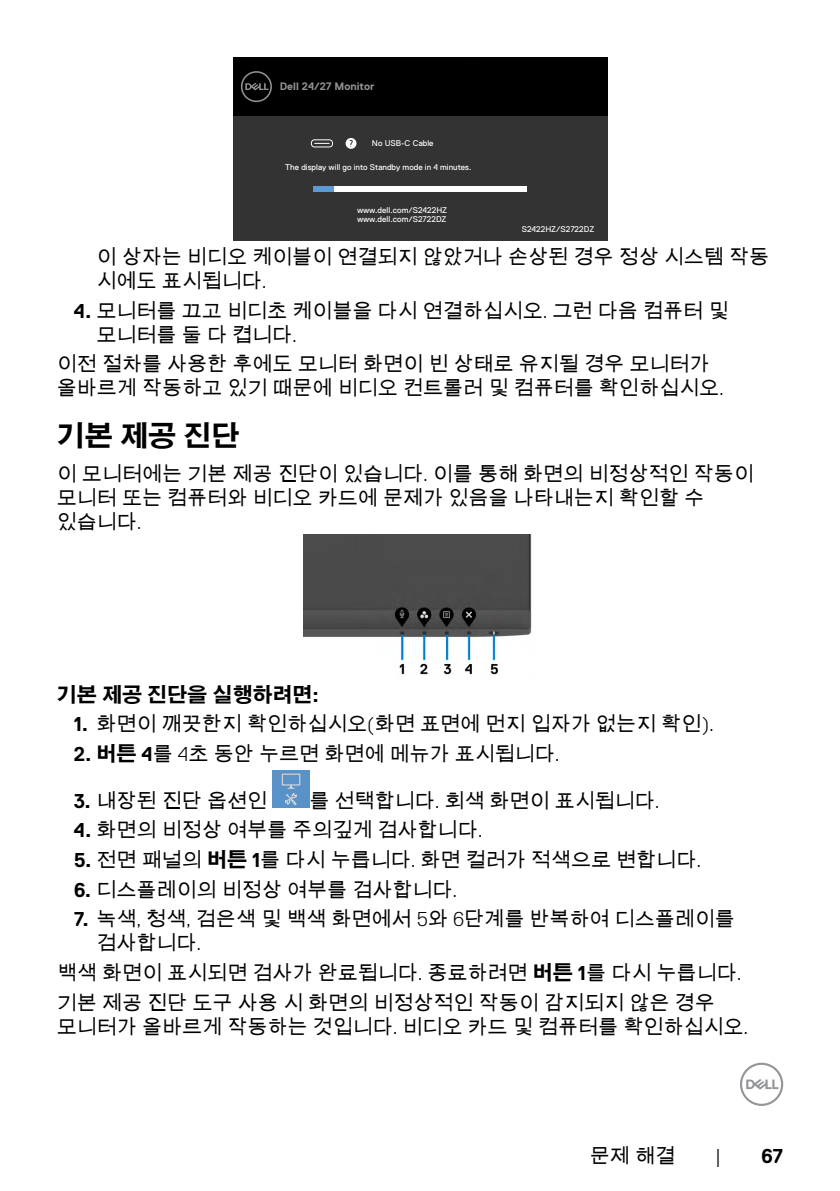
<style>
.page{position:relative;width:840px;height:1191px;background:#fff}
.page>*{position:absolute;margin:0;border:0;box-sizing:border-box;transform-origin:0 0}
.t1{font:700 28px "Adobe Gothic Std";color:#000}
.t2{font:20px/24px "Arial Unicode MS";color:#000}
.t3{font:700 20px "Adobe Gothic Std";color:#000}
.t4{font:700 20px "Dell Replica";color:#000}
.t5{font:300 20px "Dell Replica";color:#000}
.t6{font:700 10.8px "Dell Replica";color:#939393}
.t7{font:8.4px/9.4px "Dell Replica";color:#fff}
.s1{font-family:"Dell Replica";font-weight:300}
.s2{font-family:"Dell Replica";font-weight:700}
.s3{font-family:"Dell Replica"}
.s4{font-family:"Adobe Gothic Std";font-weight:700}
</style>
<div class="page">
<svg style="left:740px;top:1062px;width:42px;height:44px"></svg>
<div style="left:233px;top:115px;width:373px;height:126px;background:#333"></div>
<div style="left:233px;top:57px;width:373px;height:58px;background:#000"></div>
<svg style="left:241px;top:71px;width:31px;height:31px"></svg>
<div style="left:313px;top:186px;width:213px;height:6px;background:#fff"></div>
<div style="left:313px;top:186px;width:21px;height:6px;background:#5b9bd5"></div>
<svg style="left:314px;top:143px;width:15px;height:1px"></svg>
<div style="left:311px;top:139px;width:22px;height:8px;border:1px solid #fff;border-radius:3px"></div>
<div style="left:345px;top:138px;width:11px;height:11px;background:#fff;border-radius:50%"></div>
<svg style="left:349px;top:140px;width:4px;height:7px"></svg>
<img style="left:303px;top:534px;width:229px;height:141px">
<div style="left:272px;top:770px;width:37px;height:37px;background:#5892c8"></div>
<svg style="left:281px;top:773px;width:19px;height:32px"></svg>
<p class="t6" style="left:280px;top:80px;width:96px">Dell 24/27 Monitor</p>
<p class="t7" style="left:371px;top:138px;width:63px">No USB-C Cable</p>
<p class="t7" style="left:285px;top:162px;width:187px">The display will go into Standby mode in 4 minutes.</p>
<p class="t7" style="left:357px;top:205px;width:92px">www.dell.com/S2422HZ www.dell.com/S2722DZ</p>
<p class="t7" style="left:521px;top:224px;width:74px">S2422HZ/S2722DZ</p>
<p class="t2" style="left:96px;top:244px;width:674px">이 상자는 비디오 케이블이 연결되지 않았거나 손상된 경우 정상 시스템 작동 시에도 표시됩니다<span class="s1">.</span></p>
<p class="t2" style="left:96px;top:298px;width:633px;text-indent:-23px"><span class="s2">4.</span> 모니터를 끄고 비디초 케이블을 다시 연결하십시오<span class="s1">.</span> 그런 다음 컴퓨터 및 모니터를 둘 다 켭니다<span class="s1">.</span></p>
<p class="t2" style="left:57px;top:352px;width:668px">이전 절차를 사용한 후에도 모니터 화면이 빈 상태로 유지될 경우 모니터가 올바르게 작동하고 있기 때문에 비디오 컨트롤러 및 컴퓨터를 확인하십시오<span class="s1">.</span></p>
<h1 class="t1" style="left:57px;top:419px;width:184px">기본 제공 진단</h1>
<p class="t2" style="left:57px;top:462px;width:698px">이 모니터에는 기본 제공 진단이 있습니다<span class="s1">.</span> 이를 통해 화면의 비정상적인 작동이 모니터 또는 컴퓨터와 비디오 카드에 문제가 있음을 나타내는지 확인할 수 있습니다<span class="s1">.</span></p>
<p class="t3" style="left:57px;top:682px;width:263px">기본 제공 진단을 실행하려면<span class="s3">:</span></p>
<p class="t2" style="left:74px;top:711px;width:641px"><span class="s2">1.</span> 화면이 깨끗한지 확인하십시오<span class="s1">(</span>화면 표면에 먼지 입자가 없는지 확인<span class="s1">).</span></p>
<p class="t2" style="left:74px;top:741px;width:487px"><span class="s2">2.</span> <span class="s4">버튼</span> <span class="s2">4</span>를 <span class="s1">4</span>초 동안 누르면 화면에 메뉴가 표시됩니다<span class="s1">.</span></p>
<p class="t2" style="left:74px;top:788px;width:195px"><span class="s2">3.</span> 내장된 진단 옵션인</p>
<p class="t2" style="left:309px;top:788px;width:352px">를 선택합니다<span class="s1">.</span> 회색 화면이 표시됩니다<span class="s1">.</span></p>
<p class="t2" style="left:74px;top:818px;width:410px"><span class="s2">4.</span> 화면의 비정상 여부를 주의깊게 검사합니다<span class="s1">.</span></p>
<p class="t2" style="left:74px;top:847px;width:628px"><span class="s2">5.</span> 전면 패널의 <span class="s4">버튼</span> <span class="s2">1</span>를 다시 누릅니다<span class="s1">.</span> 화면 컬러가 적색으로 변합니다<span class="s1">.</span></p>
<p class="t2" style="left:74px;top:877px;width:385px"><span class="s2">6.</span> 디스플레이의 비정상 여부를 검사합니다<span class="s1">.</span></p>
<p class="t2" style="left:96px;top:907px;width:639px;text-indent:-23px"><span class="s2">7.</span> 녹색<span class="s1">,</span> 청색<span class="s1">,</span> 검은색 및 백색 화면에서 <span class="s1">5</span>와 <span class="s1">6</span>단계를 반복하여 디스플레이를 검사합니다<span class="s1">.</span></p>
<p class="t2" style="left:57px;top:957px;width:686px;line-height:29.6px">백색 화면이 표시되면 검사가 완료됩니다<span class="s1">.</span> 종료하려면 <span class="s4">버튼</span> <span class="s2">1</span>를 다시 누릅니다<span class="s1">. </span>기본 제공 진단 도구 사용 시 화면의 비정상적인 작동이 감지되지 않은 경우</p>
<p class="t2" style="left:57px;top:1014px;width:692px">모니터가 올바르게 작동하는 것입니다<span class="s1">.</span> 비디오 카드 및 컴퓨터를 확인하십시오<span class="s1">.</span></p>
<p class="t2" style="left:589px;top:1143px;width:87px">문제 해결</p>
<p class="t5" style="left:714px;top:1144px;width:7px">|</p>
<p class="t4" style="left:760px;top:1144px;width:23px">67</p>
</div>
